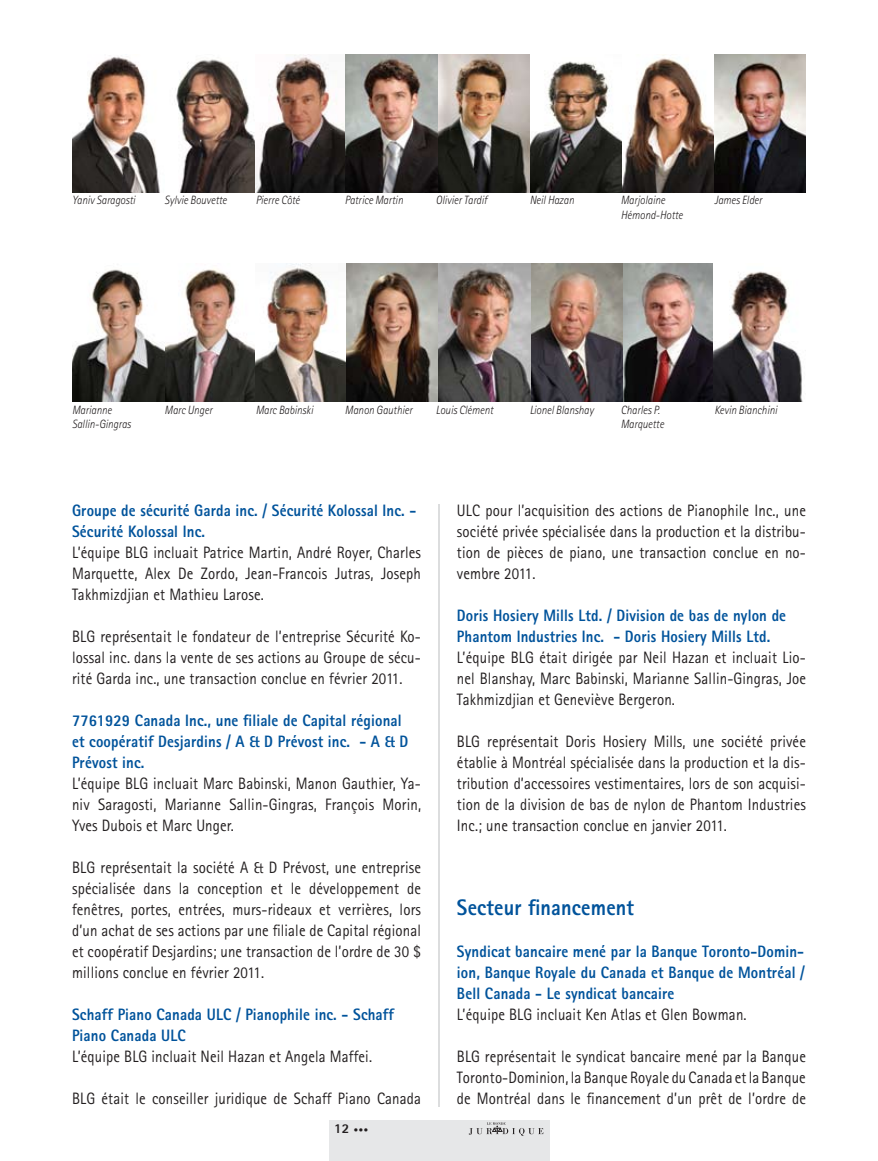
<style>
.page{position:relative;width:878px;height:1161px;background:#fff}
.page>*{position:absolute;margin:0;border:0;box-sizing:border-box;transform-origin:0 0}
.t1{font:800 22.5px "Rotis Sans Serif";letter-spacing:.01em;color:#00539b;scale:.9 1}
.t2{font:16.5px/21px "Rotis Sans Serif";letter-spacing:.01em;color:#221e1f;text-align:justify;scale:.9 1}
.t3{font:800 16.5px/21px "Rotis Sans Serif";letter-spacing:.01em;color:#00539b;scale:.9 1}
.t4{font:italic 300 12px/14.4px "Rotis Sans Serif";color:#221e1f;scale:.9 1}
.t5{font:800 9px "Rotis Sans Serif";color:#221e1f}
.s1{font-size:13.5px}
</style>
<div class="page">
<hr style="left:438px;top:504px;width:2px;height:603px;background:#d1d3d4">
<div style="left:328px;top:1121px;width:221px;height:40px;background:#e6e7e8"></div>
<svg style="left:469px;top:1122px;width:74px;height:14px"></svg>
<img style="left:255px;top:264px;width:548px;height:138px">
<img style="left:72px;top:269px;width:183px;height:133px">
<img style="left:255px;top:54px;width:550px;height:138px">
<img style="left:72px;top:56px;width:183px;height:136px">
<p class="t4" style="left:72px;top:193px;width:72px">Yaniv Saragosti</p>
<p class="t4" style="left:164px;top:193px;width:71px">Sylvie Bouvette</p>
<p class="t4" style="left:256px;top:193px;width:51px">Pierre Côté</p>
<p class="t4" style="left:345px;top:193px;width:66px">Patrice Martin</p>
<p class="t4" style="left:436px;top:193px;width:59px">Olivier Tardif</p>
<p class="t4" style="left:529px;top:193px;width:51px">Neil Hazan</p>
<p class="t4" style="left:620px;top:193px;width:70px">Marjolaine<br>Hémond-Hotte</p>
<p class="t4" style="left:714px;top:193px;width:55px">James Elder</p>
<p class="t4" style="left:72px;top:403px;width:67px">Marianne<br>Sallin-Gingras</p>
<p class="t4" style="left:164px;top:403px;width:55px">Marc Unger</p>
<p class="t4" style="left:256px;top:403px;width:65px">Marc Babinski</p>
<p class="t4" style="left:345px;top:403px;width:77px">Manon Gauthier</p>
<p class="t4" style="left:436px;top:403px;width:65px">Louis Clément</p>
<p class="t4" style="left:529px;top:403px;width:73px">Lionel Blanshay</p>
<p class="t4" style="left:620px;top:403px;width:49px">Charles P.<br>Marquette</p>
<p class="t4" style="left:714px;top:403px;width:71px">Kevin Bianchini</p>
<p class="t3" style="left:72px;top:500px;width:384px">Groupe de sécurité Garda inc. / Sécurité Kolossal Inc. -<br>Sécurité Kolossal Inc.</p>
<p class="t2" style="left:72px;top:542px;width:389px">L’équipe BLG incluait Patrice Martin, André Royer, Charles Marquette, Alex De Zordo, Jean-Francois Jutras, Joseph Takhmizdjian et Mathieu Larose.</p>
<p class="t2" style="left:72px;top:626px;width:389px">BLG représentait le fondateur de l’entreprise Sécurité Ko&shy;lossal inc. dans la vente de ses actions au Groupe de sécu&shy;rité Garda inc., une transaction conclue en février 2011.</p>
<p class="t3" style="left:72px;top:710px;width:375px">7761929 Canada Inc., une filiale de Capital régional et coopératif Desjardins / A &amp; D Prévost inc. - A &amp; D<br>Prévost inc.</p>
<p class="t2" style="left:72px;top:773px;width:389px">L’équipe BLG incluait Marc Babinski, Manon Gauthier, Ya&shy;niv Saragosti, Marianne Sallin-Gingras, François Morin, Yves Dubois et Marc Unger.</p>
<p class="t2" style="left:72px;top:857px;width:389px">BLG représentait la société A &amp; D Prévost, une entreprise spécialisée dans la conception et le développement de fenêtres, portes, entrées, murs-rideaux et verrières, lors d’un achat de ses actions par une filiale de Capital régional et coopératif Desjardins; une transaction de l’ordre de 30 $ millions conclue en février 2011.</p>
<p class="t3" style="left:72px;top:1004px;width:359px">Schaff Piano Canada ULC / Pianophile inc. - Schaff<br>Piano Canada ULC</p>
<p class="t2" style="left:72px;top:1046px;width:335px">L’équipe BLG incluait Neil Hazan et Angela Maffei.</p>
<p class="t2" style="left:72px;top:1088px;width:389px">BLG était le conseiller juridique de Schaff Piano Canada</p>
<p class="t5" style="left:334px;top:1124px;width:36px"><span class="s1">12</span> •••</p>
<p class="t2" style="left:457px;top:500px;width:389px">ULC pour l’acquisition des actions de Pianophile Inc., une société privée spécialisée dans la production et la distribu&shy;tion de pièces de piano, une transaction conclue en no&shy;vembre 2011.</p>
<p class="t3" style="left:457px;top:605px;width:367px">Doris Hosiery Mills Ltd. / Division de bas de nylon de<br>Phantom Industries Inc. - Doris Hosiery Mills Ltd.</p>
<p class="t2" style="left:457px;top:647px;width:389px">L’équipe BLG était dirigée par Neil Hazan et incluait Lio&shy;nel Blanshay, Marc Babinski, Marianne Sallin-Gingras, Joe Takhmizdjian et Geneviève Bergeron.</p>
<p class="t2" style="left:457px;top:731px;width:389px">BLG représentait Doris Hosiery Mills, une société privée établie à Montréal spécialisée dans la production et la dis&shy;tribution d’accessoires vestimentaires, lors de son acquisi&shy;tion de la division de bas de nylon de Phantom Industries Inc.; une transaction conclue en janvier 2011.</p>
<h1 class="t1" style="left:457px;top:893px;width:198px">Secteur financement</h1>
<p class="t3" style="left:457px;top:941px;width:388px;text-align:justify">Syndicat bancaire mené par la Banque Toronto-Domin&shy;ion, Banque Royale du Canada et Banque de Montréal / Bell Canada - Le syndicat bancaire</p>
<p class="t2" style="left:457px;top:1004px;width:323px">L’équipe BLG incluait Ken Atlas et Glen Bowman.</p>
<p class="t2" style="left:457px;top:1046px;width:389px">BLG représentait le syndicat bancaire mené par la Banque Toronto-Dominion, la Banque Royale du Canada et la Banque de Montréal dans le financement d’un prêt de l’ordre de</p>
</div>
